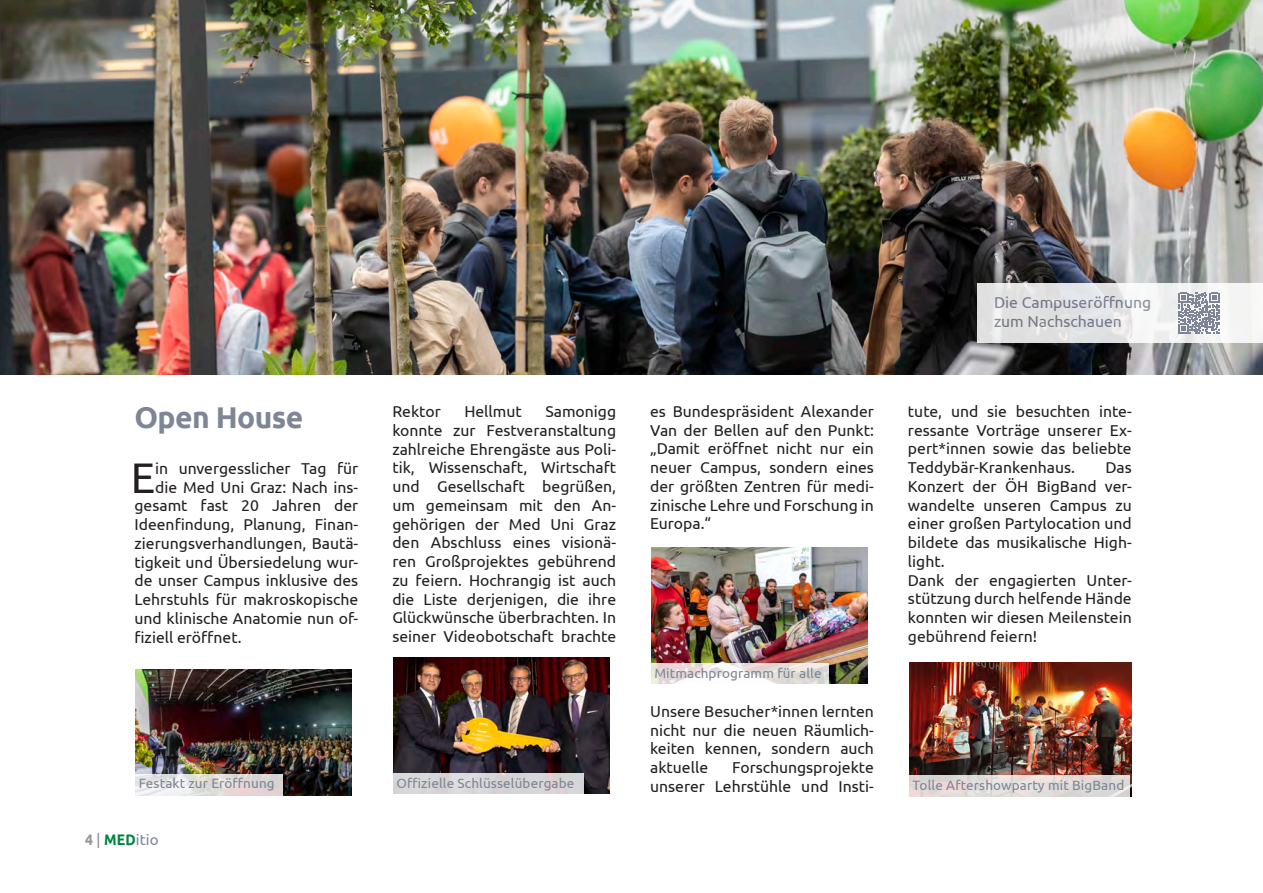
<style>
.page{position:relative;width:1263px;height:893px;background:#fff}
.page>*{position:absolute;margin:0;border:0;box-sizing:border-box;transform-origin:0 0}
.t1{font:42.75px "Ubuntu";color:#231f20}
.t2{font:700 30px "Ubuntu";letter-spacing:-.02em;color:#7e8594}
.t3{font:15.75px/18.8px "Ubuntu";color:#231f20;text-align:justify}
.t4{font:15.75px/18.9px "Ubuntu";color:#7e8594}
.t5{font:15px "Ubuntu";color:#7e8594}
.t6{font:13.5px "Ubuntu";letter-spacing:.01em;color:#7e8594}
.s1{font-weight:700;font-size:15.3px;color:#939598}
.s2{font-size:15.3px}
.s3{font-weight:700;font-size:15.3px;color:#00833d}
</style>
<div class="page">
<img style="left:0;top:0;width:1263px;height:374px">
<svg style="left:977px;top:283px;width:286px;height:59px"></svg>
<img style="left:393px;top:658px;width:216px;height:136px">
<img style="left:136px;top:669px;width:216px;height:127px">
<img style="left:651px;top:548px;width:216px;height:136px">
<img style="left:909px;top:662px;width:223px;height:134px">
<div style="left:392px;top:773px;width:192px;height:22px;background:#d7d6d7"></div>
<svg style="left:135px;top:774px;width:148px;height:22px"></svg>
<svg style="left:651px;top:663px;width:178px;height:21px"></svg>
<svg style="left:909px;top:775px;width:220px;height:22px;background:#e1dbd9"></svg>
<svg style="left:1178px;top:293px;width:41px;height:41px"></svg>
<p class="t2" style="left:135px;top:399px;width:170px">Open House</p>
<p class="t1" style="left:131px;top:452px;width:26px">E</p>
<p class="t3" style="left:155px;top:458px;width:205px">in unvergesslicher Tag für</p>
<p class="t3" style="left:155px;top:477px;width:205px">die Med Uni Graz: Nach ins-</p>
<p class="t3" style="left:135px;top:496px;width:225px">gesamt fast 20 Jahren der</p>
<p class="t3" style="left:135px;top:515px;width:225px">Ideenfindung, Planung, Finan-</p>
<p class="t3" style="left:135px;top:533px;width:225px">zierungsverhandlungen, Bautä-</p>
<p class="t3" style="left:135px;top:552px;width:225px">tigkeit und Übersiedelung wur-</p>
<p class="t3" style="left:135px;top:571px;width:225px">de unser Campus inklusive des</p>
<p class="t3" style="left:135px;top:590px;width:225px">Lehrstuhls für makroskopische</p>
<p class="t3" style="left:135px;top:608px;width:225px">und klinische Anatomie nun of-</p>
<p class="t3" style="left:135px;top:627px;width:109px">fiziell eröffnet.</p>
<p class="t3" style="left:392px;top:402px;width:225px;text-indent:153px">Samonigg konnte zur Festveranstaltung zahlreiche Ehrengäste aus Poli&shy;tik, Wissenschaft, Wirtschaft und Gesellschaft begrüßen, um gemeinsam mit den An&shy;gehörigen der Med Uni Graz den Abschluss eines visionä&shy;ren Großprojektes gebührend zu feiern. Hochrangig ist auch die Liste derjenigen, die ihre Glückwünsche überbrachten. In seiner Videobotschaft brachte</p>
<p class="t3" style="left:650px;top:401px;width:225px">es Bundespräsident Alexander Van der Bellen auf den Punkt: „Damit eröffnet nicht nur ein neuer Campus, sondern eines der größten Zentren für medi&shy;zinische Lehre und Forschung in Europa.“</p>
<p class="t3" style="left:392px;top:402px;width:50px">Rektor</p>
<p class="t3" style="left:464px;top:402px;width:59px">Hellmut</p>
<p class="t6" style="left:654px;top:665px;width:169px">Mitmachprogramm für alle</p>
<p class="t6" style="left:139px;top:775px;width:137px">Festakt zur Eröffnung</p>
<p class="t6" style="left:397px;top:775px;width:179px">Offizielle Schlüsselübergabe</p>
<p class="t5" style="left:85px;top:831px;width:75px"><span class="s1">4</span> <span class="s2">|</span> <span class="s3">MED</span>itio</p>
<p class="t3" style="left:650px;top:701px;width:225px">Unsere Besucher*innen lernten nicht nur die neuen Räumlich&shy;keiten kennen, sondern auch aktuelle</p>
<p class="t3" style="left:650px;top:758px;width:225px;text-align:right">Forschungsprojekte<br>unserer Lehrstühle und Insti-</p>
<p class="t4" style="left:994px;top:292px;width:159px">Die Campuseröffnung zum Nachschauen</p>
<p class="t3" style="left:908px;top:401px;width:225px">tute, und sie besuchten inte&shy;ressante Vorträge unserer Ex&shy;pert*innen sowie das beliebte Teddybär-Krankenhaus.</p>
<p class="t3" style="left:908px;top:458px;width:225px;text-indent:198px">Das Konzert der ÖH BigBand ver&shy;wandelte unseren Campus zu einer großen Partylocation und bildete das musikalische High&shy;light.</p>
<p class="t3" style="left:908px;top:570px;width:225px">Dank der engagierten Unter&shy;stützung durch helfende Hände konnten wir diesen Meilenstein gebührend feiern!</p>
<p class="t6" style="left:912px;top:777px;width:213px">Tolle Aftershowparty mit BigBand</p>
</div>
